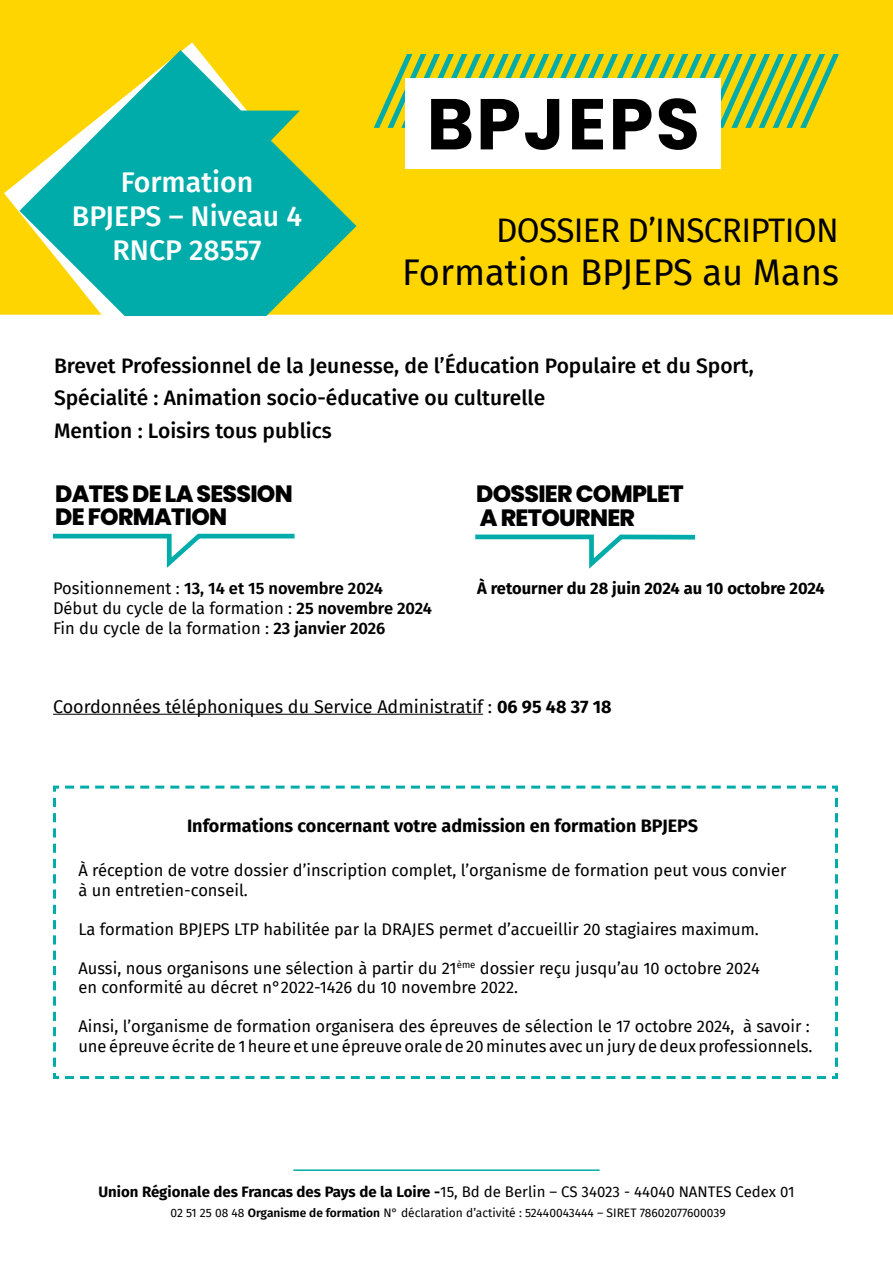
<style>
.page{position:relative;width:893px;height:1263px;background:#fff}
.page>*{position:absolute;margin:0;border:0;box-sizing:border-box;transform-origin:0 0}
.t1{font:700 71.85px "Poppins";letter-spacing:.03em;color:#000}
.t2{font:36.3px "Fira Sans";color:#000}
.t3{font:33.3px "Fira Sans";letter-spacing:-.02em;color:#000}
.t4{font:500 28.5px/34.2px "Fira Sans";color:#fff;text-align:center}
.t5{font:800 23.55px/23.5px "Poppins";letter-spacing:-.03em;color:#000}
.t6{font:500 21px/32.8px "Fira Sans";color:#000}
.t7{font:18px "Fira Sans";color:#000}
.t8{font:700 18px "Fira Sans";color:#000}
.t9{font:16.5px/19.5px "Fira Sans";color:#000}
.t10{font:700 16.5px "Fira Sans";color:#000}
.t11{font:700 15px "Fira Sans";color:#000}
.t12{font:12px "Fira Sans";color:#000}
.s1{font-weight:600}
.s2{font-weight:700}
.s3{font-weight:400}
</style>
<div class="page">
<hr style="left:293px;top:1169px;width:307px;height:2px;background:#00aca9">
<div style="left:0;top:0;width:893px;height:315px;background:#ffd500"></div>
<div style="left:4px;top:42px;width:323px;height:273px;background:#ffd500"></div>
<svg style="left:19px;top:50px;width:337px;height:266px;background:#6abf6e"></svg>
<svg style="left:237px;top:111px;width:63px;height:65px;background:#35b485"></svg>
<svg style="left:374px;top:54px;width:465px;height:74px;background:#a2c63d"></svg>
<div style="left:405px;top:78px;width:316px;height:91px;background:#fff"></div>
<svg style="left:53px;top:785px;width:785px;height:294px"></svg>
<hr style="left:53px;top:714px;width:430px;height:1px;background:#000">
<svg style="left:53px;top:533px;width:242px;height:35px"></svg>
<svg style="left:475px;top:534px;width:221px;height:35px"></svg>
<h3 class="t4" style="left:72px;top:163px;width:232px">Formation<br>BPJEPS – Niveau 4<br>RNCP 28557</h3>
<h1 class="t1" style="left:427px;top:83px;width:275px">BPJEPS</h1>
<h3 class="t3" style="left:496px;top:205px;width:344px">DOSSIER D’INSCRIPTION</h3>
<h2 class="t2" style="left:402px;top:245px;width:438px">Formation BPJEPS au Mans</h2>
<p class="t6" style="left:54px;top:348px;width:701px">Brevet Professionnel de la Jeunesse, de l’Éducation Populaire et du Sport,<br>Spécialité : Animation socio-éducative ou culturelle<br>Mention : Loisirs tous publics</p>
<h3 class="t5" style="left:55px;top:482px;width:239px">DATES DE LA SESSION<br>DE FORMATION</h3>
<h3 class="t5" style="left:476px;top:482px;width:209px">DOSSIER COMPLET<br>A RETOURNER</h3>
<p class="t9" style="left:53px;top:578px;width:381px">Positionnement : <span class="s1">13, 14 et 15 novembre 2024<br></span>Début du cycle de la formation : <span class="s1">25 novembre 2024<br></span>Fin du cycle de la formation : <span class="s1">23 janvier 2026</span></p>
<p class="t10" style="left:477px;top:574px;width:349px">À retourner du 28 juin 2024 au 10 octobre 2024</p>
<p class="t7" style="left:53px;top:693px;width:560px">Coordonnées téléphoniques du Service Administratif : <span class="s2">06 95 48 37 18</span></p>
<p class="t8" style="left:187px;top:810px;width:512px">Informations concernant votre admission en formation BPJEPS</p>
<p class="t9" style="left:78px;top:860px;width:710px">À réception de votre dossier d’inscription complet, l’organisme de formation peut vous convier à un entretien-conseil.</p>
<p class="t9" style="left:78px;top:918px;width:682px">La formation BPJEPS LTP habilitée par la DRAJES permet d’accueillir 20 stagiaires maximum.</p>
<p class="t9" style="left:78px;top:957px;width:683px">Aussi, nous organisons une sélection à partir du 21<sup>ème</sup> dossier reçu jusqu’au 10 octobre 2024 en conformité au décret n°2022-1426 du 10 novembre 2022.</p>
<p class="t9" style="left:78px;top:1016px;width:736px">Ainsi, l’organisme de formation organisera des épreuves de sélection le 17 octobre 2024, à savoir : une épreuve écrite de 1 heure et une épreuve orale de 20 minutes avec un jury de deux professionnels.</p>
<p class="t11" style="left:98px;top:1179px;width:698px">Union Régionale des Francas des Pays de la Loire -<span class="s3">15, Bd de Berlin – CS 34023 - 44040 NANTES Cedex 01</span></p>
<p class="t12" style="left:170px;top:1203px;width:557px">02 51 25 08 48 <span class="s1">Organisme de formation</span> N° déclaration d’activité : 52440043444 – SIRET 78602077600039</p>
</div>
